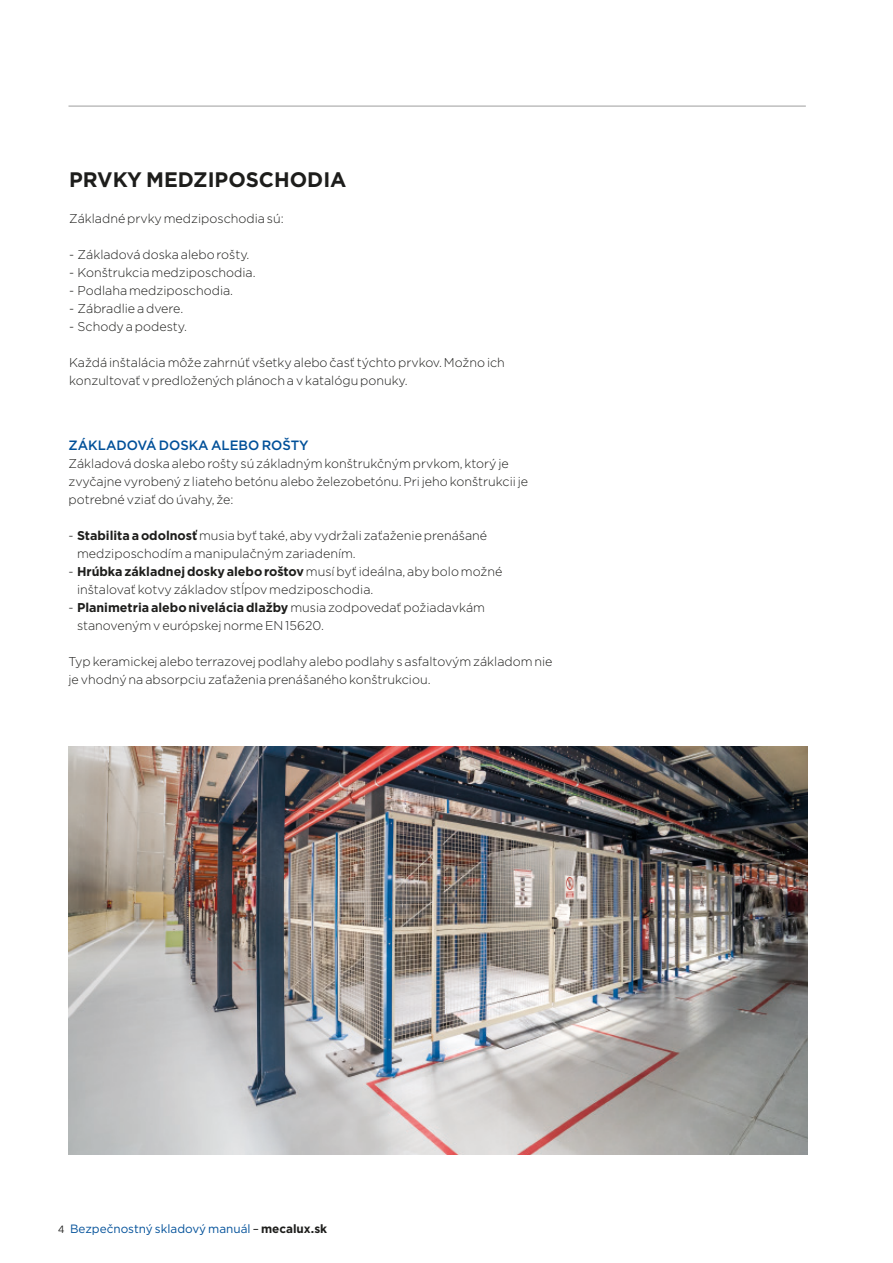
<style>
.page{position:relative;width:893px;height:1263px;background:#fff}
.page>*{position:absolute;margin:0;border:0;box-sizing:border-box;transform-origin:0 0}
.t1{font:700 21px "Gotham";color:#1d1d1b}
.t2{font:500 13.5px "Gotham";color:#005099}
.t3{font:300 12.75px/18px "Gotham";color:#1d1d1b}
.t4{font:12px "Gotham";color:#005099}
.s1{font-weight:700}
.s2{font-size:10.5px;color:#1d1d1b}
.s3{color:#1d1d1b}
.s4{font-weight:700;color:#1d1d1b}
</style>
<div class="page">
<hr style="left:68px;top:106px;width:738px;height:1px;background:#9d9d9d">
<img style="left:68px;top:746px;width:740px;height:409px">
<h1 class="t1" style="left:69px;top:166px;width:279px">PRVKY MEDZIPOSCHODIA</h1>
<p class="t3" style="left:69px;top:209px;width:216px">Základné prvky medziposchodia sú:</p>
<p class="t3" style="left:69px;top:245px;width:182px">- Základová doska alebo rošty.</p>
<p class="t3" style="left:69px;top:263px;width:188px">- Konštrukcia medziposchodia.</p>
<p class="t3" style="left:69px;top:281px;width:166px">- Podlaha medziposchodia.</p>
<p class="t3" style="left:69px;top:299px;width:116px">- Zábradlie a dvere.</p>
<p class="t3" style="left:69px;top:317px;width:119px">- Schody a podesty.</p>
<p class="t3" style="left:69px;top:353px;width:437px">Každá inštalácia môže zahrnúť všetky alebo časť týchto prvkov. Možno ich konzultovať v predložených plánoch a v katalógu ponuky.</p>
<p class="t2" style="left:68px;top:436px;width:242px">ZÁKLADOVÁ DOSKA ALEBO ROŠTY</p>
<p class="t3" style="left:68px;top:454px;width:461px">Základová doska alebo rošty sú základným konštrukčným prvkom, ktorý je zvyčajne vyrobený z liateho betónu alebo železobetónu. Pri jeho konštrukcii je potrebné vziať do úvahy, že:</p>
<p class="t3" style="left:77px;top:526px;width:412px;text-indent:-9px">- <span class="s1">Stabilita a odolnosť</span> musia byť také, aby vydržali zaťaženie prenášané medziposchodím a manipulačným zariadením.</p>
<p class="t3" style="left:77px;top:562px;width:427px;text-indent:-9px">- <span class="s1">Hrúbka základnej dosky alebo roštov</span> musí byť ideálna, aby bolo možné inštalovať kotvy základov stĺpov medziposchodia.</p>
<p class="t3" style="left:77px;top:598px;width:409px;text-indent:-9px">- <span class="s1">Planimetria alebo nivelácia dlažby</span> musia zodpovedať požiadavkám stanoveným v európskej norme EN 15620.</p>
<p class="t3" style="left:68px;top:652px;width:486px">Typ keramickej alebo terrazovej podlahy alebo podlahy s asfaltovým základom nie je vhodný na absorpciu zaťaženia prenášaného konštrukciou.</p>
<p class="t4" style="left:58px;top:1221px;width:271px"><span class="s2">4</span> Bezpečnostný skladový manuál <span class="s3">–</span> <span class="s4">mecalux.sk</span></p>
</div>
